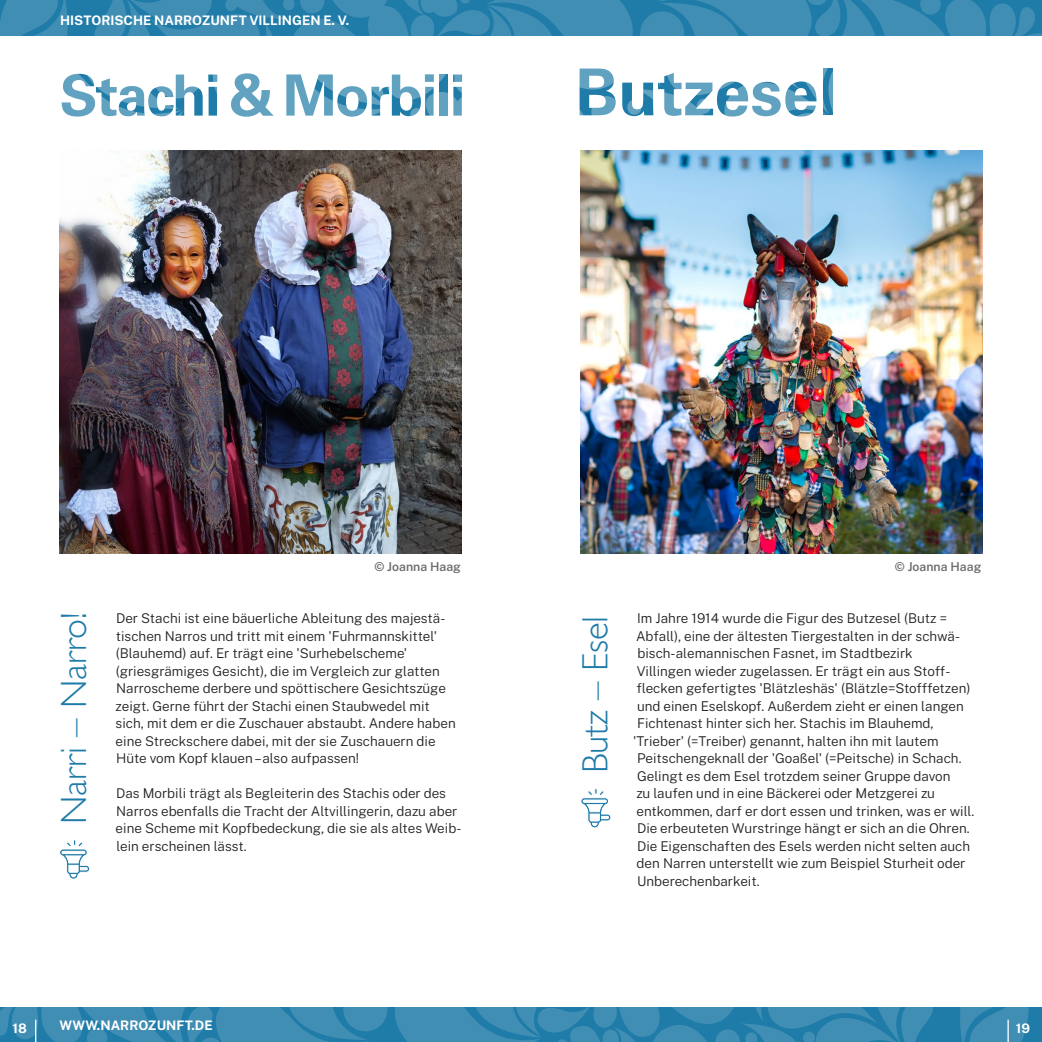
<style>
.page{position:relative;width:1042px;height:1042px;background:#fff}
.page>*{position:absolute;margin:0;border:0;box-sizing:border-box;transform-origin:0 0}
.t1{font:700 64.75px "Univers 65";color:#1f7ba8}
.t2{font:700 56.88px "Univers 65";letter-spacing:-.03em;color:#1f7ba8}
.t3{font:300 36.75px "Gill Sans Std";color:#1f7ba8}
.Fließtext{font:300 13.47px/17.5px "Public Sans";color:#231f20}
.Überschrift_oben{font:700 13.12px "Public Sans";color:#fff}
.Bildunterschrift{font:600 12.25px "Public Sans";color:#6c6d70}
</style>
<div class="page">
<div style="left:0;top:1007px;width:1042px;height:35px;background:#1f7ba8"></div>
<svg style="left:960px;top:1007px;width:68px;height:35px"></svg>
<div style="left:0;top:0;width:1042px;height:35px;background:#1f7ba8"></div>
<svg style="left:0;top:0;width:68px;height:36px"></svg>
<svg style="left:94px;top:0;width:948px;height:36px"></svg>
<img style="left:60px;top:151px;width:401px;height:402px">
<svg style="left:59px;top:839px;width:31px;height:41px"></svg>
<img style="left:580px;top:151px;width:402px;height:402px">
<svg style="left:581px;top:789px;width:30px;height:39px"></svg>
<svg style="left:0;top:1007px;width:933px;height:35px"></svg>
<hr style="left:1007px;top:1019px;width:2px;height:23px;background:#fff">
<p class="Überschrift_oben" style="left:60px;top:11px;width:290px">HISTORISCHE NARROZUNFT VILLINGEN E. V.</p>
<p class="t2" style="left:60px;top:62px;width:407px">Stachi &amp; Morbili</p>
<p class="t1" style="left:575px;top:55px;width:263px">Butzesel</p>
<p class="t3" style="left:53px;top:824px;width:213px;rotate:-90deg">Narri – Narro!</p>
<p class="Bildunterschrift" style="left:374px;top:557px;width:88px">© Joanna Haag</p>
<p class="Fließtext" style="left:115px;top:609px;width:332px">Der Stachi ist eine bäuerliche Ableitung des majestä&shy;tischen Narros und tritt mit einem 'Fuhrmannskittel' (Blauhemd) auf. Er trägt eine 'Surhebelscheme' (griesgrämiges Gesicht), die im Vergleich zur glatten Narroscheme derbere und spöttischere Gesichtszüge zeigt. Gerne führt der Stachi einen Staubwedel mit</p>
<p class="Fließtext" style="left:116px;top:714px;width:342px">sich, mit dem er die Zuschauer abstaubt. Andere haben eine Streckschere dabei, mit der sie Zuschauern die<br>Hüte vom Kopf klauen – also aufpassen!</p>
<p class="Fließtext" style="left:116px;top:784px;width:348px">Das Morbili trägt als Begleiterin des Stachis oder des Narros ebenfalls die Tracht der Altvillingerin, dazu aber eine Scheme mit Kopfbedeckung, die sie als altes Weib&shy;lein erscheinen lässt.</p>
<p class="t3" style="left:574px;top:773px;width:159px;rotate:-90deg">Butz – Esel</p>
<p class="Bildunterschrift" style="left:895px;top:557px;width:88px">© Joanna Haag</p>
<p class="Fließtext" style="left:637px;top:609px;width:311px">Im Jahre 1914 wurde die Figur des Butzesel (Butz =</p>
<p class="Fließtext" style="left:636px;top:626px;width:325px">Abfall), eine der ältesten Tiergestalten in der schwä&shy;bisch-alemannischen Fasnet, im Stadtbezirk</p>
<p class="Fließtext" style="left:633px;top:661px;width:343px">Villingen wieder zugelassen. Er trägt ein aus Stoff&shy;flecken gefertigtes 'Blätzleshäs' (Blätzle=Stofffetzen) und einen Eselskopf. Außerdem zieht er einen langen Fichtenast hinter sich her. Stachis im Blauhemd, 'Trieber' (=Treiber) genannt, halten ihn mit lautem Peitschengeknall der 'Goaßel' (=Peitsche) in Schach.<br>Gelingt es dem Esel trotzdem seiner Gruppe davon<br>zu laufen und in eine Bäckerei oder Metzgerei zu entkommen, darf er dort essen und trinken, was er will.<br>Die erbeuteten Wurstringe hängt er sich an die Ohren.<br>Die Eigenschaften des Esels werden nicht selten auch den Narren unterstellt wie zum Beispiel Sturheit oder Unberechenbarkeit.</p>
<p class="Überschrift_oben" style="left:60px;top:1015px;width:155px">WWW.NARROZUNFT.DE</p>
<p class="Überschrift_oben" style="left:13px;top:1019px;width:16px">18</p>
<p class="Überschrift_oben" style="left:1016px;top:1019px;width:16px">19</p>
</div>
